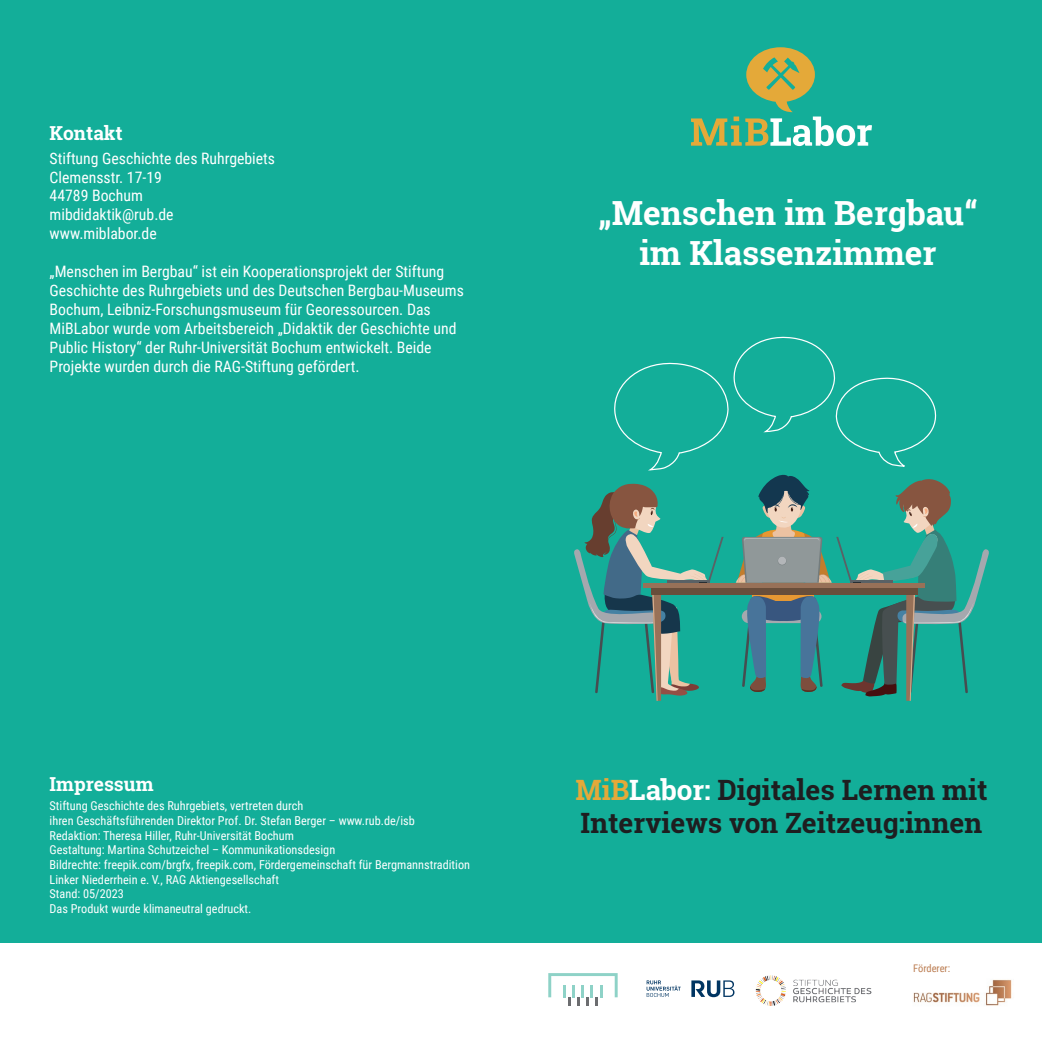
<style>
.page{position:relative;width:1042px;height:1042px;background:#fff}
.page>*{position:absolute;margin:0;border:0;box-sizing:border-box;transform-origin:0 0}
.t1{font:700 33.25px/39.9px "Roboto Slab";color:#fff;text-align:center}
.t2{font:700 28px/33.6px "Roboto Slab";color:#1e1e20}
.t3{font:700 19.25px "Roboto Slab";color:#fff}
.t4{font:15.75px/18.9px "Roboto Condensed";color:#fff}
.t5{font:12.25px/14.7px "Roboto Condensed";color:#fff}
.t6{font:10.5px "Roboto Condensed";color:#bc7e53}
.s1{color:#e4a939}
.s2{color:#fff}
</style>
<div class="page">
<div style="left:0;top:0;width:1042px;height:943px;background:#13ae99"></div>
<svg style="left:691px;top:47px;width:181px;height:99px"></svg>
<svg style="left:691px;top:980px;width:43px;height:17px"></svg>
<svg style="left:646px;top:980px;width:35px;height:17px"></svg>
<img style="left:755px;top:975px;width:117px;height:30px">
<svg style="left:548px;top:973px;width:70px;height:33px"></svg>
<img style="left:913px;top:979px;width:99px;height:27px">
<svg style="left:574px;top:336px;width:415px;height:365px"></svg>
<p class="t3" style="left:50px;top:120px;width:75px">Kontakt</p>
<p class="t4" style="left:50px;top:148px;width:227px">Stiftung Geschichte des Ruhrgebiets<br>Clemensstr. 17-19<br>44789 Bochum<br>mibdidaktik@rub.de www.miblabor.de</p>
<p class="t4" style="left:50px;top:261px;width:416px">„Menschen im Bergbau“ ist ein Kooperationsprojekt der Stiftung Geschichte des Ruhrgebiets und des Deutschen Bergbau-Museums Bochum, Leibniz-Forschungsmuseum für Georessourcen. Das MiBLabor wurde vom Arbeitsbereich „Didaktik der Geschichte und Public History“ der Ruhr-Universität Bochum entwickelt. Beide Projekte wurden durch die RAG-Stiftung gefördert.</p>
<h1 class="t1" style="left:598px;top:192px;width:381px">„Menschen im Bergbau“ im Klassenzimmer</h1>
<p class="t3" style="left:50px;top:770px;width:106px">Impressum</p>
<p class="t5" style="left:50px;top:798px;width:422px">Stiftung Geschichte des Ruhrgebiets, vertreten durch<br>ihren Geschäftsführenden Direktor Prof. Dr. Stefan Berger – www.rub.de/isb<br>Redaktion: Theresa Hiller, Ruhr-Universität Bochum<br>Gestaltung: Martina Schutzeichel – Kommunikationsdesign<br>Bildrechte: freepik.com/brgfx, freepik.com, Fördergemeinschaft für Bergmannstradition Linker Niederrhein e. V., RAG Aktiengesellschaft<br>Stand: 05/2023<br>Das Produkt wurde klimaneutral gedruckt.</p>
<h2 class="t2" style="left:575px;top:772px;width:414px"><span class="s1">MiB</span><span class="s2">Labor:</span> Digitales Lernen mit<br>Interviews von Zeitzeug:innen</h2>
<p class="t6" style="left:913px;top:961px;width:39px">Förderer:</p>
</div>
